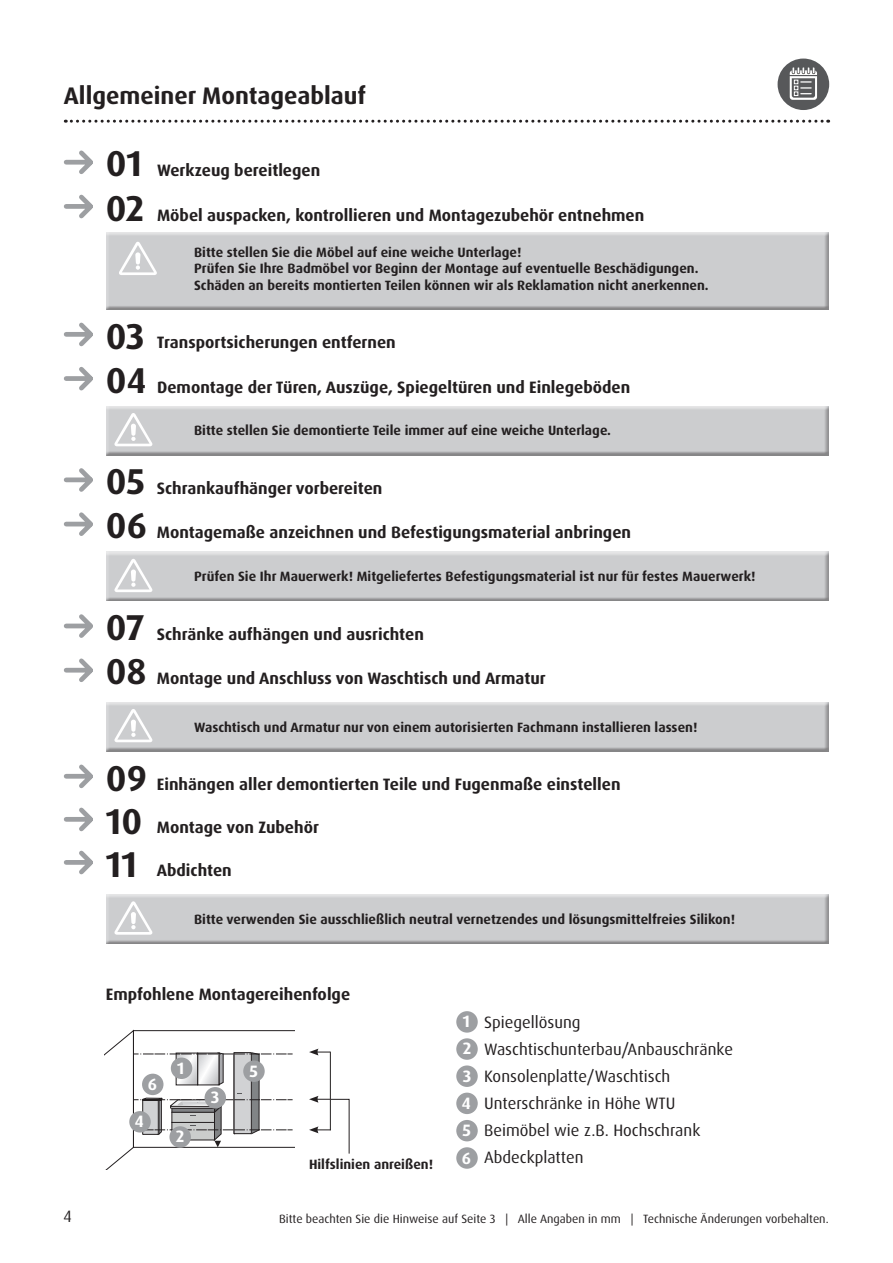
<style>
.page{position:relative;width:893px;height:1263px;background:#fff}
.page>*{position:absolute;margin:0;border:0;box-sizing:border-box;transform-origin:0 0}
.t1{font:700 36px "Dax Pro";color:#231f20}
.t2{font:700 24px "Dax Pro";color:#231f20}
.t3{font:700 16.5px "Dax Pro";color:#231f20}
.t4{font:16.5px/27px "Dax Pro";color:#231f20}
.t5{font:700 16.5px/27.2px "Dax Pro";color:#fff;text-align:justify}
.t6{font:700 13.5px/16.5px "Dax Pro";color:#231f20}
.t7{font:12px "Dax Pro";color:#231f20}
.s1{font-size:36px}
</style>
<div class="page">
<div style="left:104px;top:231px;width:725px;height:80px;background:#231f20;opacity:.4"></div>
<div style="left:104px;top:893px;width:725px;height:52px;background:#231f20;opacity:.4"></div>
<div style="left:104px;top:701px;width:725px;height:51px;background:#231f20;opacity:.4"></div>
<div style="left:104px;top:551px;width:725px;height:51px;background:#231f20;opacity:.4"></div>
<div style="left:104px;top:405px;width:725px;height:51px;background:#231f20;opacity:.4"></div>
<svg style="left:105px;top:1029px;width:189px;height:140px"></svg>
<svg style="left:64px;top:150px;width:29px;height:24px"></svg>
<svg style="left:64px;top:194px;width:29px;height:25px"></svg>
<svg style="left:64px;top:850px;width:29px;height:25px"></svg>
<svg style="left:64px;top:322px;width:29px;height:25px"></svg>
<svg style="left:64px;top:807px;width:29px;height:25px"></svg>
<svg style="left:64px;top:367px;width:29px;height:24px"></svg>
<svg style="left:64px;top:764px;width:29px;height:25px"></svg>
<svg style="left:64px;top:468px;width:29px;height:24px"></svg>
<svg style="left:64px;top:512px;width:29px;height:24px"></svg>
<svg style="left:64px;top:614px;width:29px;height:24px"></svg>
<svg style="left:64px;top:658px;width:29px;height:24px"></svg>
<hr style="left:330px;top:1051px;width:1px;height:79px;background:#231f20">
<svg style="left:309px;top:1048px;width:21px;height:7px"></svg>
<div style="left:171px;top:1057px;width:21px;height:22px;background:#9d9fa2;border-radius:50%"></div>
<div style="left:169px;top:1126px;width:22px;height:22px;background:#9d9fa2;border-radius:50%"></div>
<div style="left:205px;top:1087px;width:21px;height:21px;background:#9d9fa2;border-radius:50%"></div>
<div style="left:129px;top:1111px;width:22px;height:21px;background:#9d9fa2;border-radius:50%"></div>
<div style="left:243px;top:1060px;width:22px;height:22px;background:#9d9fa2;border-radius:50%"></div>
<div style="left:142px;top:1074px;width:21px;height:21px;background:#9d9fa2;border-radius:50%"></div>
<svg style="left:309px;top:1096px;width:41px;height:58px"></svg>
<div style="left:456px;top:1011px;width:22px;height:22px;background:#9d9fa2;border-radius:50%"></div>
<div style="left:456px;top:1038px;width:22px;height:22px;background:#9d9fa2;border-radius:50%"></div>
<div style="left:456px;top:1065px;width:22px;height:22px;background:#9d9fa2;border-radius:50%"></div>
<div style="left:456px;top:1092px;width:22px;height:22px;background:#9d9fa2;border-radius:50%"></div>
<div style="left:456px;top:1120px;width:22px;height:21px;background:#9d9fa2;border-radius:50%"></div>
<div style="left:456px;top:1147px;width:22px;height:22px;background:#9d9fa2;border-radius:50%"></div>
<svg style="left:119px;top:242px;width:38px;height:33px"></svg>
<svg style="left:114px;top:901px;width:39px;height:34px"></svg>
<svg style="left:114px;top:709px;width:39px;height:33px"></svg>
<svg style="left:114px;top:559px;width:39px;height:33px"></svg>
<svg style="left:114px;top:413px;width:39px;height:33px"></svg>
<svg style="left:65px;top:120px;width:764px;height:3px"></svg>
<div style="left:777px;top:58px;width:52px;height:52px;background:#57585a;border-radius:50%"></div>
<svg style="left:790px;top:67px;width:27px;height:33px"></svg>
<h2 class="t2" style="left:64px;top:80px;width:304px">Allgemeiner Montageablauf</h2>
<p class="t3" style="left:106px;top:160px;width:216px"><span class="s1">01</span> Werkzeug bereitlegen</p>
<p class="t3" style="left:106px;top:204px;width:540px"><span class="s1">02</span> Möbel auspacken, kontrollieren und Montagezubehör entnehmen</p>
<p class="t6" style="left:194px;top:244px;width:516px">Bitte stellen Sie die Möbel auf eine weiche Unterlage!<br>Prüfen Sie Ihre Badmöbel vor Beginn der Montage auf eventuelle Beschädigungen.<br>Schäden an bereits montierten Teilen können wir als Reklamation nicht anerkennen.</p>
<p class="t3" style="left:106px;top:332px;width:291px"><span class="s1">03</span> Transportsicherungen entfernen</p>
<h1 class="t1" style="left:106px;top:357px;width:42px">04</h1>
<p class="t3" style="left:157px;top:376px;width:475px">Demontage der Türen, Auszüge, Spiegeltüren und Einlegeböden</p>
<p class="t6" style="left:194px;top:422px;width:418px">Bitte stellen Sie demontierte Teile immer auf eine weiche Unterlage.</p>
<h1 class="t1" style="left:106px;top:458px;width:41px">05</h1>
<h1 class="t1" style="left:106px;top:502px;width:43px">06</h1>
<p class="t3" style="left:157px;top:478px;width:227px">Schrankaufhänger vorbereiten</p>
<p class="t3" style="left:157px;top:522px;width:476px">Montagemaße anzeichnen und Befestigungsmaterial anbringen</p>
<p class="t6" style="left:194px;top:568px;width:563px">Prüfen Sie Ihr Mauerwerk! Mitgeliefertes Befestigungsmaterial ist nur für festes Mauerwerk!</p>
<h1 class="t1" style="left:106px;top:604px;width:40px">07</h1>
<h1 class="t1" style="left:106px;top:649px;width:42px">08</h1>
<p class="t3" style="left:157px;top:624px;width:269px">Schränke aufhängen und ausrichten</p>
<p class="t3" style="left:157px;top:668px;width:390px">Montage und Anschluss von Waschtisch und Armatur</p>
<p class="t6" style="left:194px;top:719px;width:505px">Waschtisch und Armatur nur von einem autorisierten Fachmann installieren lassen!</p>
<h1 class="t1" style="left:106px;top:755px;width:42px">09</h1>
<h1 class="t1" style="left:106px;top:798px;width:38px">10</h1>
<h1 class="t1" style="left:106px;top:841px;width:33px">11</h1>
<p class="t3" style="left:157px;top:774px;width:465px">Einhängen aller demontierten Teile und Fugenmaße einstellen</p>
<p class="t3" style="left:157px;top:817px;width:164px">Montage von Zubehör</p>
<p class="t3" style="left:157px;top:860px;width:76px">Abdichten</p>
<p class="t6" style="left:194px;top:911px;width:542px">Bitte verwenden Sie ausschließlich neutral vernetzendes und lösungsmittelfreies Silikon!</p>
<p class="t3" style="left:106px;top:983px;width:246px">Empfohlene Montagereihenfolge</p>
<p class="t5" style="left:148px;top:1070px;width:11px">6</p>
<p class="t5" style="left:135px;top:1108px;width:10px">4</p>
<p class="t5" style="left:177px;top:1055px;width:9px">1</p>
<p class="t5" style="left:176px;top:1123px;width:10px">2</p>
<p class="t5" style="left:211px;top:1084px;width:10px">3</p>
<p class="t5" style="left:249px;top:1058px;width:10px">5</p>
<p class="t6" style="left:309px;top:1156px;width:126px">Hilfslinien anreißen!</p>
<p class="t5" style="left:462px;top:1008px;width:11px">1<br>2<br>3<br>4<br>5<br>6</p>
<p class="t4" style="left:484px;top:1009px;width:250px">Spiegellösung<br>Waschtischunterbau/Anbauschränke<br>Konsolenplatte/Waschtisch<br>Unterschränke in Höhe WTU<br>Beimöbel wie z.B. Hochschrank<br>Abdeckplatten</p>
<p class="t4" style="left:63px;top:1203px;width:10px">4</p>
<p class="t7" style="left:279px;top:1211px;width:551px">Bitte beachten Sie die Hinweise auf Seite 3 | Alle Angaben in mm | Technische Änderungen vorbehalten.</p>
</div>
